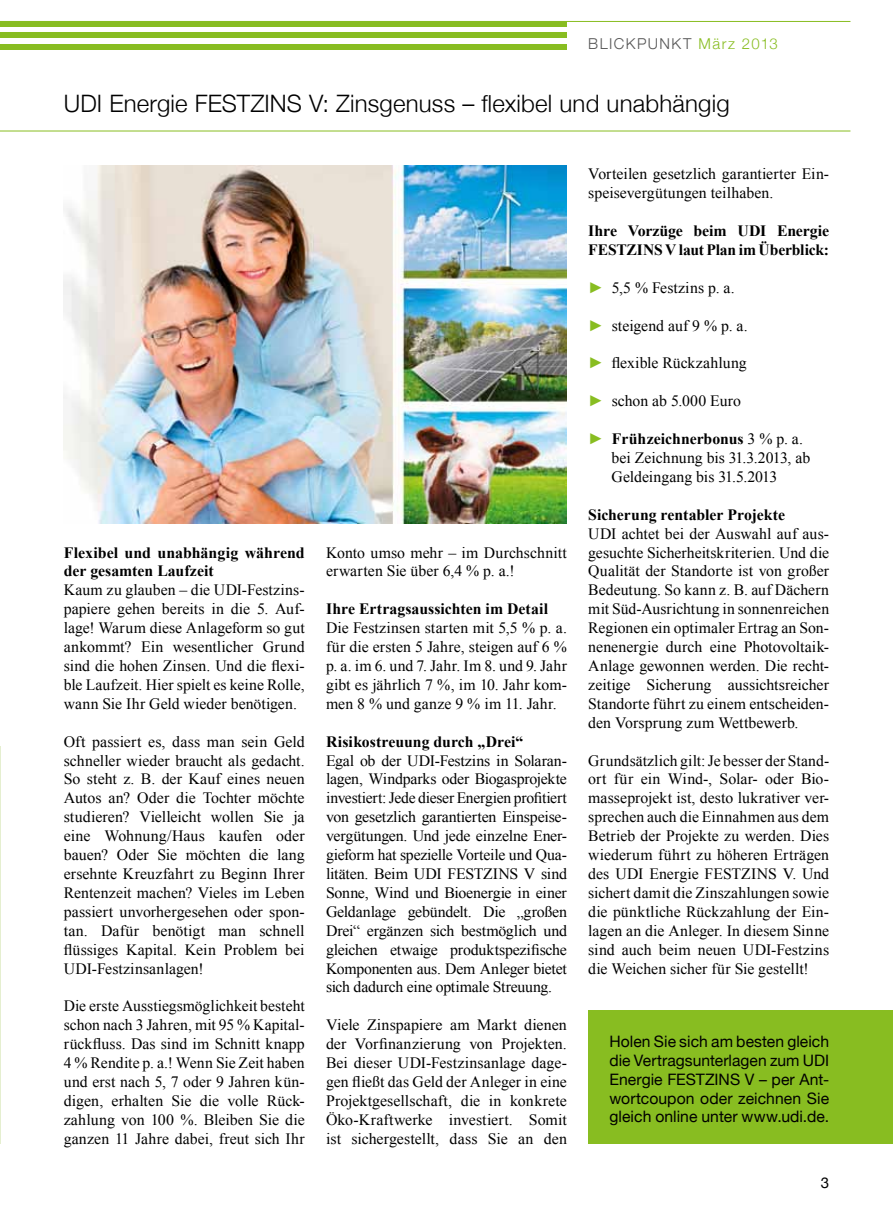
<style>
.page{position:relative;width:893px;height:1221px;background:#fff}
.page>*{position:absolute;margin:0;border:0;box-sizing:border-box;transform-origin:0 0}
.t1{font:300 24px "Helvetica Neue";letter-spacing:.005em;color:#000}
.t2{font:15.75px/18.9px "Times New Roman";color:#000;text-align:justify}
.t3{font:700 15.75px/18.9px "Times New Roman";color:#000}
.t4{font:15.75px/18.9px "Helvetica Neue";letter-spacing:.005em;color:#000;text-align:justify}
.t5{font:300 15px "Helvetica Neue";letter-spacing:.095em;color:#565656}
.t6{font:15px "Helvetica Neue";color:#000}
.s1{color:#88bd21}
.s2{font-weight:700}
</style>
<div class="page">
<div style="left:0;top:21px;width:567px;height:6px;background:#88bd21"></div>
<div style="left:0;top:33px;width:567px;height:5px;background:#88bd21"></div>
<div style="left:0;top:44px;width:567px;height:5px;background:#88bd21"></div>
<hr style="left:0;top:21px;width:850px;height:1px;background:#88bd21">
<hr style="left:0;top:131px;width:850px;height:1px;background:#88bd21">
<div style="left:588px;top:1010px;width:305px;height:133px;background:#88bd21"></div>
<img style="left:64px;top:166px;width:503px;height:358px">
<p class="t5" style="left:588px;top:35px;width:191px">BLICKPUNKT <span class="s1">März 2013</span></p>
<h1 class="t1" style="left:64px;top:88px;width:668px">UDI Energie FESTZINS V: Zinsgenuss – flexibel und unabhängig</h1>
<p class="t3" style="left:64px;top:542px;width:242px">Flexibel und unabhängig während der gesamten Laufzeit</p>
<p class="t2" style="left:64px;top:580px;width:242px">Kaum zu glauben – die UDI-Festzins&shy;papiere gehen bereits in die 5. Auf&shy;lage! Warum diese Anlageform so gut ankommt? Ein wesentlicher Grund sind die hohen Zinsen. Und die flexi&shy;ble Laufzeit. Hier spielt es keine Rolle, wann Sie Ihr Geld wieder benötigen.</p>
<p class="t2" style="left:64px;top:731px;width:242px">Oft passiert es, dass man sein Geld schneller wieder braucht als gedacht.<br>So steht z. B. der Kauf eines neuen Autos an? Oder die Tochter möchte studieren? Vielleicht wollen Sie ja eine Wohnung/Haus kaufen oder bauen? Oder Sie möchten die lang ersehnte Kreuzfahrt zu Beginn Ihrer Rentenzeit machen? Vieles im Leben passiert unvorhergesehen oder spon&shy;tan. Dafür benötigt man schnell flüssiges Kapital. Kein Problem bei UDI-Festzinsanlagen!</p>
<p class="t2" style="left:64px;top:996px;width:242px">Die erste Ausstiegsmöglichkeit besteht schon nach 3 Jahren, mit 95 % Kapital&shy;rückfluss. Das sind im Schnitt knapp 4 % Rendite p. a.! Wenn Sie Zeit haben und erst nach 5, 7 oder 9 Jahren kün&shy;digen, erhalten Sie die volle Rück&shy;zahlung von 100 %. Bleiben Sie die ganzen 11 Jahre dabei, freut sich Ihr</p>
<p class="t2" style="left:326px;top:542px;width:242px">Konto umso mehr – im Durchschnitt erwarten Sie über 6,4 % p. a.!</p>
<p class="t3" style="left:326px;top:599px;width:224px">Ihre Ertragsaussichten im Detail</p>
<p class="t2" style="left:326px;top:618px;width:242px">Die Festzinsen starten mit 5,5 % p. a. für die ersten 5 Jahre, steigen auf 6 % p. a. im 6. und 7. Jahr. Im 8. und 9. Jahr gibt es jährlich 7 %, im 10. Jahr kom&shy;men 8 % und ganze 9 % im 11. Jahr.</p>
<p class="t3" style="left:326px;top:731px;width:199px">Risikostreuung durch „Drei“</p>
<p class="t2" style="left:326px;top:750px;width:242px">Egal ob der UDI-Festzins in Solaran&shy;lagen, Windparks oder Biogasprojekte investiert: Jede dieser Energien profitiert von gesetzlich garantierten Einspeise&shy;vergütungen. Und jede einzelne Ener&shy;gieform hat spezielle Vorteile und Qua&shy;litäten. Beim UDI FESTZINS V sind Sonne, Wind und Bioenergie in einer Geldanlage gebündelt. Die „großen Drei“ ergänzen sich bestmöglich und gleichen etwaige produktspezifische Komponenten aus. Dem Anleger bietet sich dadurch eine optimale Streuung.</p>
<p class="t2" style="left:326px;top:1015px;width:242px">Viele Zinspapiere am Markt dienen der Vorfinanzierung von Projekten.<br>Bei dieser UDI-Festzinsanlage dage&shy;gen fließt das Geld der Anleger in eine Projektgesellschaft, die in konkrete Öko-Kraftwerke investiert. Somit ist sichergestellt, dass Sie an den</p>
<p class="t2" style="left:588px;top:164px;width:242px">Vorteilen gesetzlich garantierter Ein&shy;speisevergütungen teilhaben.</p>
<p class="t3" style="left:588px;top:221px;width:242px">Ihre Vorzüge beim UDI Energie<br>FESTZINS V laut Plan im Überblick:</p>
<p class="t2" style="left:588px;top:278px;width:148px"><span class="s1">►</span> 5,5 % Festzins p. a.</p>
<p class="t2" style="left:588px;top:315px;width:161px"><span class="s1">►</span> steigend auf 9 % p. a.</p>
<p class="t2" style="left:588px;top:353px;width:160px"><span class="s1">►</span> flexible Rückzahlung</p>
<p class="t2" style="left:588px;top:391px;width:154px"><span class="s1">►</span> schon ab 5.000 Euro</p>
<p class="t2" style="left:612px;top:429px;width:200px;text-align:left;text-indent:-23px"><span class="s1">►</span> <span class="s2">Frühzeichnerbonus</span> 3 % p. a. bei Zeichnung bis 31.3.2013, ab<br>Geldeingang bis 31.5.2013</p>
<p class="t3" style="left:588px;top:504px;width:198px">Sicherung rentabler Projekte</p>
<p class="t2" style="left:588px;top:523px;width:242px">UDI achtet bei der Auswahl auf aus&shy;gesuchte Sicherheitskriterien. Und die Qualität der Standorte ist von großer Bedeutung. So kann z. B. auf Dächern mit Süd-Ausrichtung in sonnenreichen Regionen ein optimaler Ertrag an Son&shy;nenenergie durch eine Photovoltaik-Anlage gewonnen werden. Die recht&shy;zeitige Sicherung aussichtsreicher Standorte führt zu einem entscheiden&shy;den Vorsprung zum Wettbewerb.</p>
<p class="t2" style="left:588px;top:750px;width:242px">Grundsätzlich gilt: Je besser der Stand&shy;ort für ein Wind-, Solar- oder Bio&shy;masseprojekt ist, desto lukrativer ver&shy;sprechen auch die Einnahmen aus dem Betrieb der Projekte zu werden. Dies wiederum führt zu höheren Erträgen des UDI Energie FESTZINS V. Und sichert damit die Zinszahlungen sowie die pünktliche Rückzahlung der Ein&shy;lagen an die Anleger. In diesem Sinne sind auch beim neuen UDI-Festzins die Weichen sicher für Sie gestellt!</p>
<p class="t4" style="left:609px;top:1031px;width:221px">Holen Sie sich am besten gleich die Vertragsunterlagen zum UDI Energie FESTZINS V – per Ant&shy;wortcoupon oder zeichnen Sie gleich online unter www.udi.de.</p>
<p class="t6" style="left:821px;top:1174px;width:10px">3</p>
</div>
